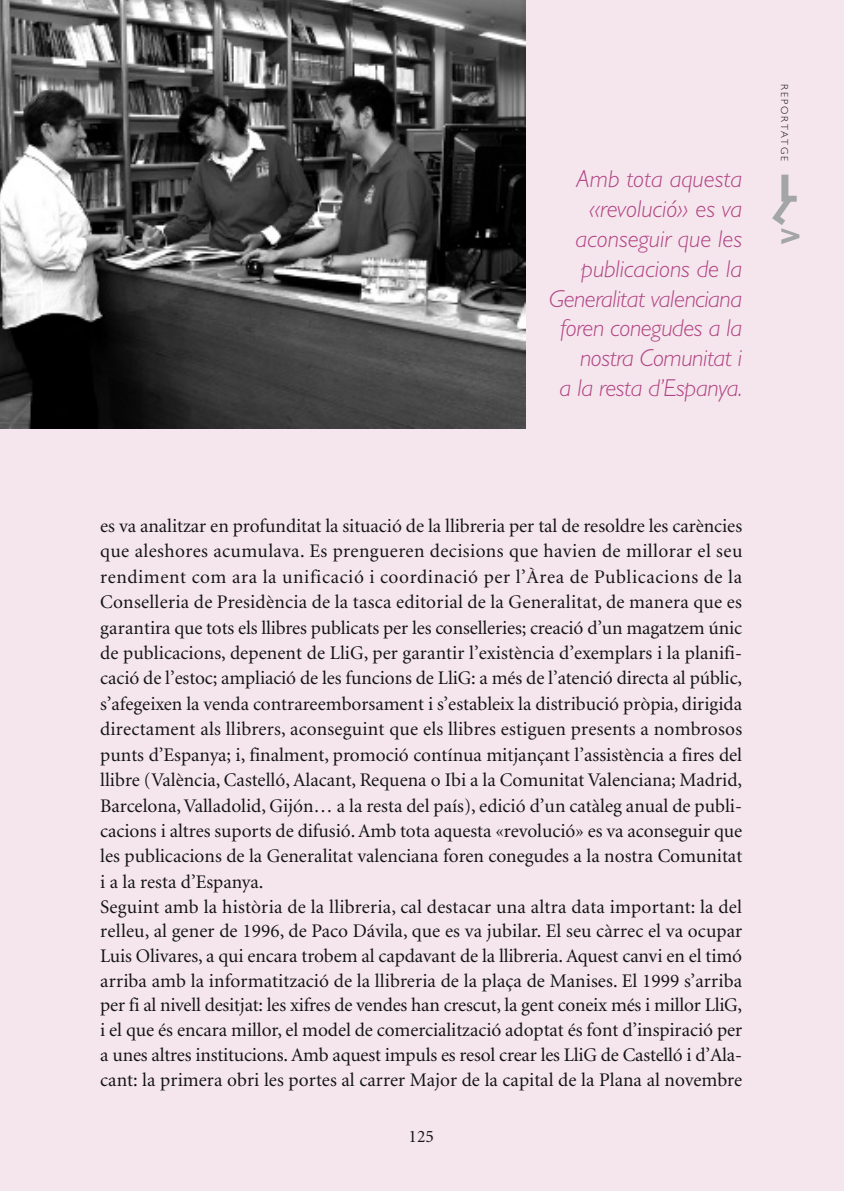
<style>
.page{position:relative;width:844px;height:1191px;background:#fff}
.page>*{position:absolute;margin:0;border:0;box-sizing:border-box;transform-origin:0 0}
.t1{font:italic 300 24.5px/29.8px "Gill Sans";letter-spacing:-.015em;color:#b14484;text-align:right}
.t2{font:19.25px/25.2px "Minion";color:#141414}
.t3{font:17.5px "Minion";color:#141414}
.t4{font:300 10.15px "Gill Sans";letter-spacing:.2em;color:#141414}
</style>
<div class="page">
<div style="left:0;top:0;width:843px;height:1191px;background:#f5e6ed"></div>
<svg style="left:772px;top:175px;width:27px;height:69px"></svg>
<img style="left:0;top:0;width:525px;height:428px">
<p class="t1" style="left:549px;top:167px;width:194px">Amb tota aquesta «revolució» es va aconseguir que les publicacions de la<br>Generalitat valenciana foren conegudes a la nostra Comunitat i<br>a la resta d’Espanya.</p>
<p class="t4" style="left:788px;top:84px;width:78px;rotate:90deg">REPORTATGE</p>
<p class="t2" style="left:100px;top:514px;width:643px">es va analitzar en profunditat la situació de la llibreria per tal de resoldre les carències que aleshores acumulava. Es prengueren decisions que havien de millorar el seu rendiment com ara la unificació i coordinació per l’Àrea de Publicacions de la Conselleria de Presidència de la tasca editorial de la Generalitat, de manera que es garantira que tots els llibres publicats per les conselleries; creació d’un magatzem únic de publicacions, depenent de LliG, per garantir l’existència d’exemplars i la planifi&shy;cació de l’estoc; ampliació de les funcions de LliG: a més de l’atenció directa al públic, s’afegeixen la venda contrareemborsament i s’estableix la distribució pròpia, dirigida directament als llibrers, aconseguint que els llibres estiguen presents a nombrosos punts d’Espanya; i, finalment, promoció contínua mitjançant l’assistència a fires del llibre (València, Castelló, Alacant, Requena o Ibi a la Comunitat Valenciana; Madrid, Barcelona, Valladolid, Gijón… a la resta del país), edició d’un catàleg anual de publi&shy;cacions i altres suports de difusió. Amb tota aquesta «revolució» es va aconseguir que les publicacions de la Generalitat valenciana foren conegudes a la nostra Comunitat i a la resta d’Espanya.<br>Seguint amb la història de la llibreria, cal destacar una altra data important: la del relleu, al gener de 1996, de Paco Dávila, que es va jubilar. El seu càrrec el va ocupar Luis Olivares, a qui encara trobem al capdavant de la llibreria. Aquest canvi en el timó arriba amb la informatització de la llibreria de la plaça de Manises. El 1999 s’arriba per fi al nivell desitjat: les xifres de vendes han crescut, la gent coneix més i millor LliG, i el que és encara millor, el model de comercialització adoptat és font d’inspiració per a unes altres institucions. Amb aquest impuls es resol crear les LliG de Castelló i d’Ala&shy;cant: la primera obri les portes al carrer Major de la capital de la Plana al novembre</p>
<p class="t3" style="left:408px;top:1130px;width:27px">125</p>
</div>
